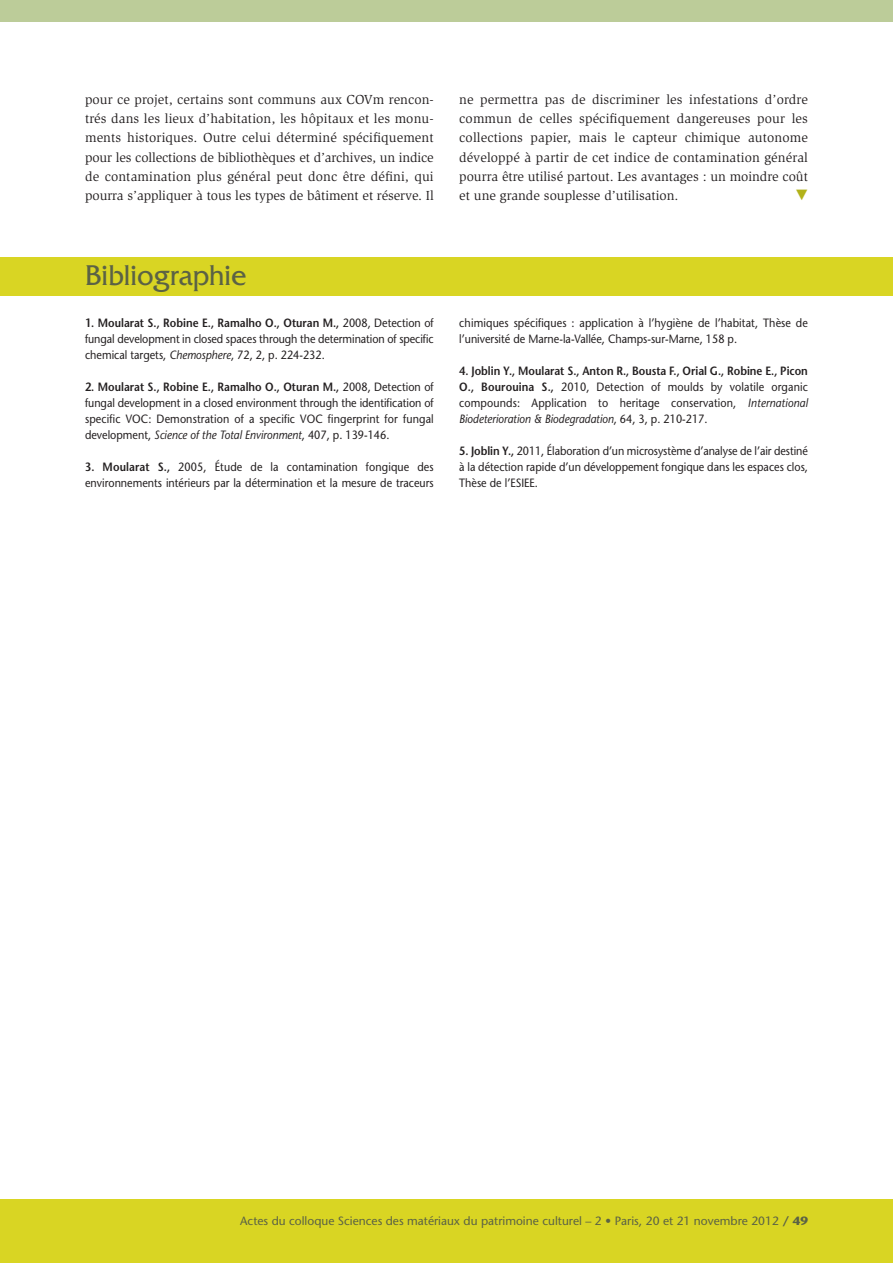
<style>
.page{position:relative;width:893px;height:1263px;background:#fff}
.page>*{position:absolute;margin:0;border:0;box-sizing:border-box;transform-origin:0 0}
.t1{font:30px "Friz Quadrata";color:#5b6245;scale:.95 1}
.t2{font:13.5px/19.2px "Slimbach Std";color:#231f20;text-align:justify}
.t3{font:12px/15.9px "Stone Sans";color:#231f20;text-align:justify;scale:.9 1}
.t4{font:12px "Stone Sans";color:#5b6245}
.s1{font-weight:600}
.s2{font-style:italic}
.s3{font-weight:700}
</style>
<div class="page">
<div style="left:0;top:1199px;width:893px;height:64px;background:#d9d523"></div>
<div style="left:0;top:0;width:893px;height:21px;background:#bccc99"></div>
<div style="left:0;top:257px;width:893px;height:39px;background:#d9d523"></div>
<p class="t2" style="left:85px;top:91px;width:350px">pour ce projet, certains sont communs aux COVm rencon&shy;trés dans les lieux d’habitation, les hôpitaux et les monu&shy;ments historiques. Outre celui déterminé spécifiquement pour les collections de bibliothèques et d’archives, un indice de contamination plus général peut donc être défini, qui pourra s’appliquer à tous les types de bâtiment et réserve. Il</p>
<p class="t2" style="left:459px;top:91px;width:350px">ne permettra pas de discriminer les infestations d’ordre commun de celles spécifiquement dangereuses pour les collections papier, mais le capteur chimique autonome développé à partir de cet indice de contamination général pourra être utilisé partout. Les avantages : un moindre coût et une grande souplesse d’utilisation.</p>
<h1 class="t1" style="left:85px;top:264px;width:171px">Bibliographie</h1>
<p class="t3" style="left:85px;top:316px;width:389px"><span class="s1">1. Moularat S., Robine E., Ramalho O., Oturan M.,</span> 2008, Detection of fungal development in closed spaces through the determination of specific chemical targets, <span class="s2">Chemosphere</span>, 72, 2, p. 224-232.</p>
<p class="t3" style="left:85px;top:380px;width:389px"><span class="s1">2. Moularat S., Robine E., Ramalho O., Oturan M.,</span> 2008, Detection of fungal development in a closed environment through the identification of specific VOC: Demonstration of a specific VOC fingerprint for fungal development, <span class="s2">Science of the Total Environment</span>, 407, p. 139-146.</p>
<p class="t3" style="left:85px;top:460px;width:389px"><span class="s1">3. Moularat S.,</span> 2005, Étude de la contamination fongique des environnements intérieurs par la détermination et la mesure de traceurs</p>
<p class="t3" style="left:459px;top:316px;width:389px">chimiques spécifiques : application à l’hygiène de l’habitat, Thèse de l’université de Marne-la-Vallée, Champs-sur-Marne, 158 p.</p>
<p class="t3" style="left:459px;top:364px;width:389px"><span class="s1">4. Joblin Y., Moularat S., Anton R., Bousta F., Orial G., Robine E., Picon O., Bourouina S.,</span> 2010, Detection of moulds by volatile organic compounds: Application to heritage conservation, <span class="s2">International Biodeterioration &amp; Biodegradation</span>, 64, 3, p. 210-217.</p>
<p class="t3" style="left:459px;top:444px;width:389px"><span class="s1">5. Joblin Y.,</span> 2011, Élaboration d’un microsystème d’analyse de l’air destiné à la détection rapide d’un développement fongique dans les espaces clos, Thèse de l’ESIEE.</p>
<p class="t4" style="left:240px;top:1216px;width:569px">Actes du colloque Sciences des matériaux du patrimoine culturel – 2 <span class="s3">•</span> Paris, 20 et 21 novembre 2012 <span class="s3">/ 49</span></p>
</div>
